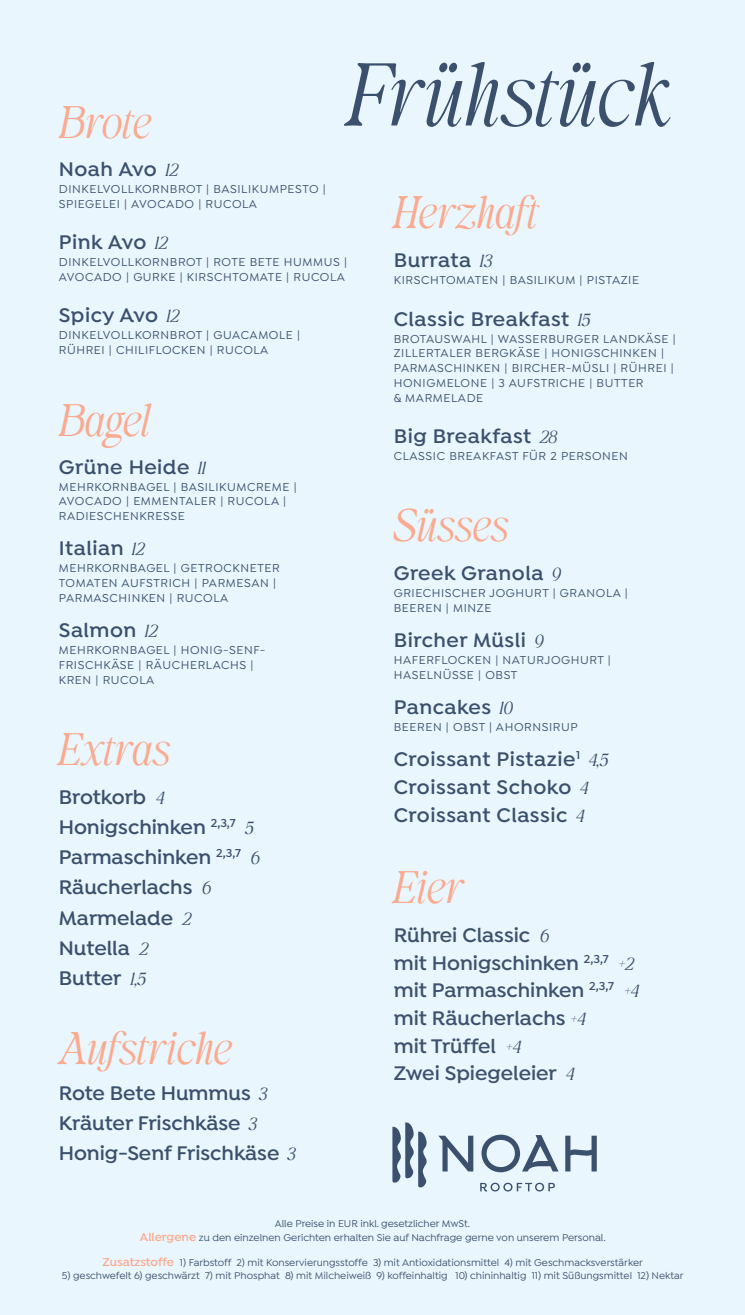
<style>
.page{position:relative;width:745px;height:1315px;background:#fff}
.page>*{position:absolute;margin:0;border:0;box-sizing:border-box;transform-origin:0 0}
.t1{font:88.73px "Behind The Nineties It";color:#3b506d}
.t2{font:45.5px "Behind The Nineties It";color:#faaa8f}
.t3{font:600 21px/30.1px "Isidora";letter-spacing:.005em;color:#3b506d}
.t4{font:600 21px/27.7px "Isidora";letter-spacing:.025em;color:#3b506d}
.t5{font:600 21px/27.7px "Isidora";color:#3e516d}
.t6{font:500 12.25px/14.7px "Isidora Sans";letter-spacing:.05em;color:#3b506d}
.t7{font:500 12.25px/14.7px "Isidora Sans";letter-spacing:.05em;color:#3e516d}
.t8{font:500 10.5px "Isidora Sans";color:#3e516d}
.t9{font:500 10.5px/14.7px "Isidora";color:#3b506d;text-align:center}
.s1{font-family:"Behind The Nineties It";font-weight:400;font-size:17.5px}
.s2{font-family:"Behind The Nineties It";font-weight:400;font-size:17.5px;color:#3b506d}
.s3{font-weight:600;font-size:12.25px;color:#faaa8f}
.s4{font-family:"Isidora";font-weight:600;font-size:12.25px;color:#faaa8f}
</style>
<div class="page">
<div style="left:0;top:0;width:744px;height:1315px;background:#eaf6fe"></div>
<svg style="left:392px;top:1122px;width:35px;height:65px"></svg>
<svg style="left:480px;top:1182px;width:74px;height:9px"></svg>
<svg style="left:438px;top:1134px;width:158px;height:38px"></svg>
<h2 class="t2" style="left:59px;top:92px;width:94px">Brote</h2>
<h1 class="t1" style="left:348px;top:36px;width:324px">Frühstück</h1>
<h3 class="t3" style="left:59px;top:155px;width:121px">Noah Avo <span class="s1">12</span></h3>
<p class="t6" style="left:59px;top:181px;width:268px">DINKELVOLLKORNBROT | BASILIKUMPESTO |<br>SPIEGELEI | AVOCADO | RUCOLA</p>
<h3 class="t3" style="left:59px;top:228px;width:110px">Pink Avo <span class="s1">12</span></h3>
<p class="t6" style="left:59px;top:255px;width:289px">DINKELVOLLKORNBROT | ROTE BETE HUMMUS |<br>AVOCADO | GURKE | KIRSCHTOMATE | RUCOLA</p>
<h3 class="t3" style="left:59px;top:301px;width:122px">Spicy Avo <span class="s1">12</span></h3>
<p class="t6" style="left:59px;top:328px;width:242px">DINKELVOLLKORNBROT | GUACAMOLE |<br>RÜHREI | CHILIFLOCKEN | RUCOLA</p>
<h2 class="t2" style="left:59px;top:390px;width:93px">Bagel</h2>
<h3 class="t4" style="left:59px;top:454px;width:149px">Grüne Heide <span class="s1">11</span></h3>
<p class="t6" style="left:59px;top:479px;width:239px">MEHRKORNBAGEL | BASILIKUMCREME |<br>AVOCADO | EMMENTALER | RUCOLA |<br>RADIESCHENKRESSE</p>
<h3 class="t4" style="left:59px;top:535px;width:87px">Italian <span class="s1">12</span></h3>
<p class="t6" style="left:59px;top:561px;width:222px">MEHRKORNBAGEL | GETROCKNETER<br>TOMATEN AUFSTRICH | PARMESAN |<br>PARMASCHINKEN | RUCOLA</p>
<h3 class="t3" style="left:59px;top:616px;width:100px">Salmon <span class="s1">12</span></h3>
<p class="t6" style="left:59px;top:643px;width:208px">MEHRKORNBAGEL | HONIG-SENF-<br>FRISCHKÄSE | RÄUCHERLACHS |<br>KREN | RUCOLA</p>
<h2 class="t2" style="left:59px;top:719px;width:113px">Extras</h2>
<h3 class="t3" style="left:59px;top:783px;width:202px">Brotkorb <span class="s1">4<br></span>Honigschinken <sup>2,3,7</sup> <span class="s1">5<br></span>Parmaschinken <sup>2,3,7</sup> <span class="s1">6<br></span>Räucherlachs <span class="s1">6<br></span>Marmelade <span class="s1">2<br></span>Nutella <span class="s1">2<br></span>Butter <span class="s1">1,5</span></h3>
<h2 class="t2" style="left:59px;top:1018px;width:175px">Aufstriche</h2>
<h3 class="t3" style="left:59px;top:1079px;width:238px">Rote Bete Hummus <span class="s1">3<br></span>Kräuter Frischkäse <span class="s1">3<br></span>Honig-Senf Frischkäse <span class="s1">3</span></h3>
<h2 class="t2" style="left:393px;top:182px;width:146px">Herzhaft</h2>
<h3 class="t4" style="left:393px;top:247px;width:100px">Burrata <span class="s1">13</span></h3>
<p class="t6" style="left:393px;top:273px;width:246px">KIRSCHTOMATEN | BASILIKUM | PISTAZIE</p>
<h3 class="t4" style="left:393px;top:306px;width:198px">Classic Breakfast <span class="s1">15</span></h3>
<p class="t7" style="left:393px;top:331px;width:283px">BROTAUSWAHL | WASSERBURGER LANDKÄSE | ZILLERTALER BERGKÄSE | HONIGSCHINKEN | PARMASCHINKEN | BIRCHER-MÜSLI | RÜHREI | HONIGMELONE | 3 AUFSTRICHE | BUTTER<br>&amp; MARMELADE</p>
<h3 class="t4" style="left:393px;top:423px;width:165px">Big Breakfast <span class="s1">28</span></h3>
<p class="t6" style="left:393px;top:449px;width:235px">CLASSIC BREAKFAST FÜR 2 PERSONEN</p>
<h2 class="t2" style="left:393px;top:495px;width:116px">Süsses</h2>
<h3 class="t4" style="left:393px;top:560px;width:169px">Greek Granola <span class="s1">9</span></h3>
<p class="t6" style="left:393px;top:586px;width:235px">GRIECHISCHER JOGHURT | GRANOLA |<br>BEEREN | MINZE</p>
<h3 class="t4" style="left:393px;top:627px;width:151px">Bircher Müsli <span class="s1">9</span></h3>
<p class="t6" style="left:393px;top:653px;width:218px">HAFERFLOCKEN | NATURJOGHURT |<br>HASELNÜSSE | OBST</p>
<h3 class="t4" style="left:393px;top:694px;width:120px">Pancakes <span class="s1">10</span></h3>
<p class="t6" style="left:393px;top:720px;width:185px">BEEREN | OBST | AHORNSIRUP</p>
<h3 class="t4" style="left:393px;top:746px;width:216px">Croissant Pistazie<sup>1</sup> <span class="s1">4,5<br></span>Croissant Schoko <span class="s1">4<br></span>Croissant Classic <span class="s1">4</span></h3>
<h2 class="t2" style="left:393px;top:857px;width:71px">Eier</h2>
<h3 class="t5" style="left:393px;top:922px;width:246px">Rührei Classic <span class="s2">6<br></span>mit Honigschinken <sup>2,3,7</sup> <span class="s2">+2 </span>mit Parmaschinken <sup>2,3,7</sup> <span class="s2">+4 </span>mit Räucherlachs <span class="s2">+4<br></span>mit Trüffel <span class="s2">+4<br></span>Zwei Spiegeleier <span class="s2">4</span></h3>
<p class="t9" style="left:140px;top:1216px;width:467px">Alle Preise in EUR inkl. gesetzlicher MwSt.<br><span class="s3">Allergene</span> zu den einzelnen Gerichten erhalten Sie auf Nachfrage gerne von unserem Personal.</p>
<p class="t8" style="left:102px;top:1257px;width:541px"><span class="s4">Zusatzstoffe</span> 1) Farbstoff 2) mit Konservierungsstoffe 3) mit Antioxidationsmittel 4) mit Geschmacksverstärker</p>
<p class="t8" style="left:62px;top:1269px;width:622px">5) geschwefelt 6) geschwärzt 7) mit Phosphat 8) mit Milcheiweiß 9) koffeinhaltig 10) chininhaltig 11) mit Süßungsmittel 12) Nektar</p>
</div>
